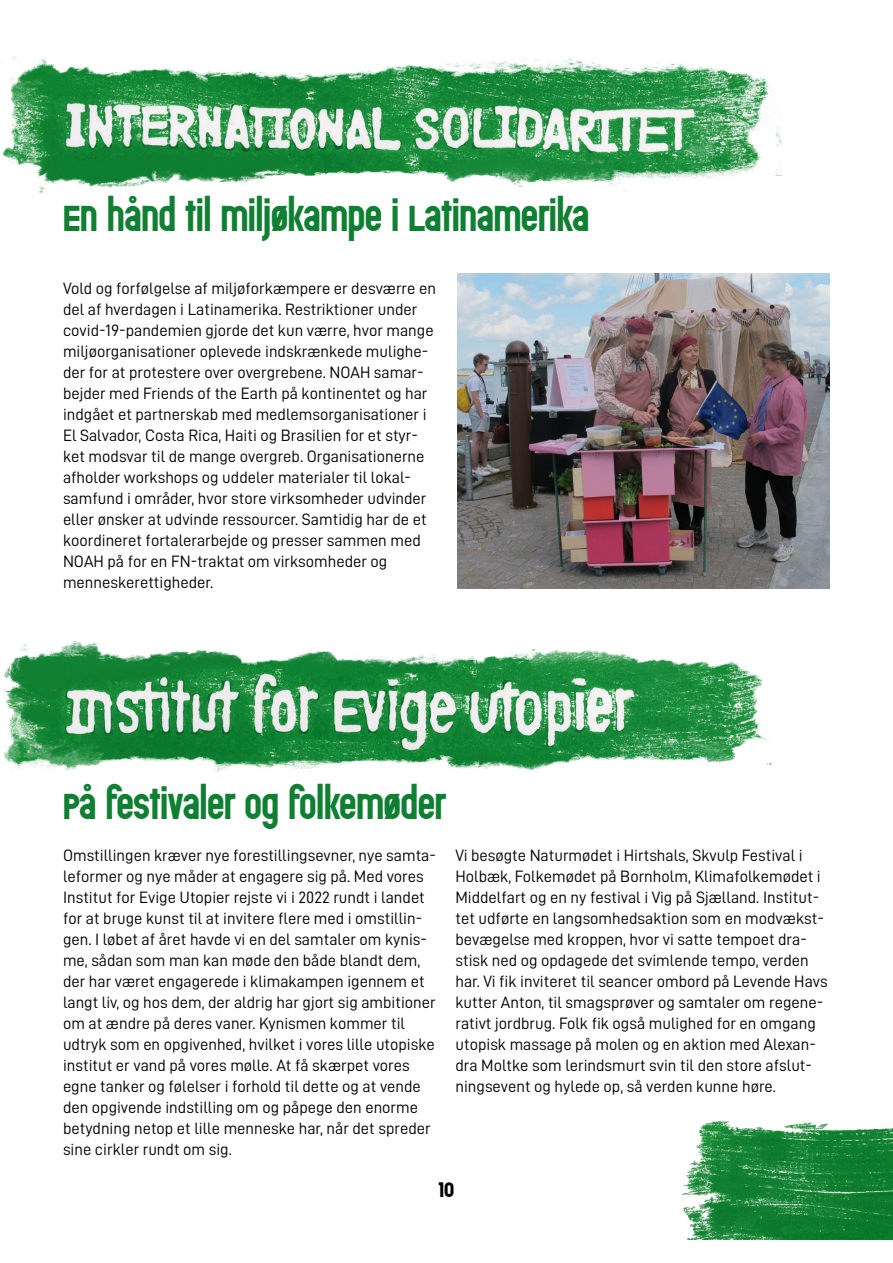
<style>
.page{position:relative;width:893px;height:1263px;background:#fff}
.page>*{position:absolute;margin:0;border:0;box-sizing:border-box;transform-origin:0 0}
.t1{font:700 36px "Normal";color:#0f7f32}
.t2{font:700 21px "Normal";color:#000}
.t3{font:16.5px/21px "D DIN";color:#000}
</style>
<div class="page">
<img style="left:2px;top:56px;width:779px;height:137px">
<img style="left:3px;top:641px;width:769px;height:136px">
<img style="left:457px;top:273px;width:373px;height:315px">
<img style="left:681px;top:1121px;width:212px;height:118px">
<h1 class="t1" style="left:63px;top:196px;width:528px">EN HÅND TIL MILJØKAMPE I LATINAMERIKA</h1>
<p class="t3" style="left:63px;top:278px;width:374px">Vold og forfølgelse af miljøforkæmpere er desværre en del af hverdagen i Latinamerika. Restriktioner under covid-19-pandemien gjorde det kun værre, hvor mange miljøorganisationer oplevede indskrænkede mulighe&shy;der for at protestere over overgrebene. NOAH samar&shy;bejder med Friends of the Earth på kontinentet og har indgået et partnerskab med medlemsorganisationer i El Salvador, Costa Rica, Haiti og Brasilien for et styr&shy;ket modsvar til de mange overgreb. Organisationerne afholder workshops og uddeler materialer til lokal&shy;samfund i områder, hvor store virksomheder udvinder eller ønsker at udvinde ressourcer. Samtidig har de et koordineret fortalerarbejde og presser sammen med NOAH på for en FN-traktat om virksomheder og menneskerettigheder.</p>
<h1 class="t1" style="left:63px;top:784px;width:385px">PÅ FESTIVALER OG FOLKEMØDER</h1>
<p class="t3" style="left:63px;top:845px;width:374px">Omstillingen kræver nye forestillingsevner, nye samta&shy;leformer og nye måder at engagere sig på. Med vores Institut for Evige Utopier rejste vi i 2022 rundt i landet for at bruge kunst til at invitere flere med i omstillin&shy;gen. I løbet af året havde vi en del samtaler om kynis&shy;me, sådan som man kan møde den både blandt dem, der har været engagerede i klimakampen igennem et langt liv, og hos dem, der aldrig har gjort sig ambitioner om at ændre på deres vaner. Kynismen kommer til udtryk som en opgivenhed, hvilket i vores lille utopiske institut er vand på vores mølle. At få skærpet vores egne tanker og følelser i forhold til dette og at vende den opgivende indstilling om og påpege den enorme betydning netop et lille menneske har, når det spreder sine cirkler rundt om sig.</p>
<p class="t3" style="left:455px;top:845px;width:374px">Vi besøgte Naturmødet i Hirtshals, Skvulp Festival i Holbæk, Folkemødet på Bornholm, Klimafolkemødet i Middelfart og en ny festival i Vig på Sjælland. Institut&shy;tet udførte en langsomhedsaktion som en modvækst&shy;bevægelse med kroppen, hvor vi satte tempoet dra&shy;stisk ned og opdagede det svimlende tempo, verden har. Vi fik inviteret til seancer ombord på Levende Havs kutter Anton, til smagsprøver og samtaler om regene&shy;rativt jordbrug. Folk fik også mulighed for en omgang utopisk massage på molen og en aktion med Alexan&shy;dra Moltke som lerindsmurt svin til den store afslut&shy;ningsevent og hylede op, så verden kunne høre.</p>
<p class="t2" style="left:439px;top:1176px;width:17px">10</p>
</div>
